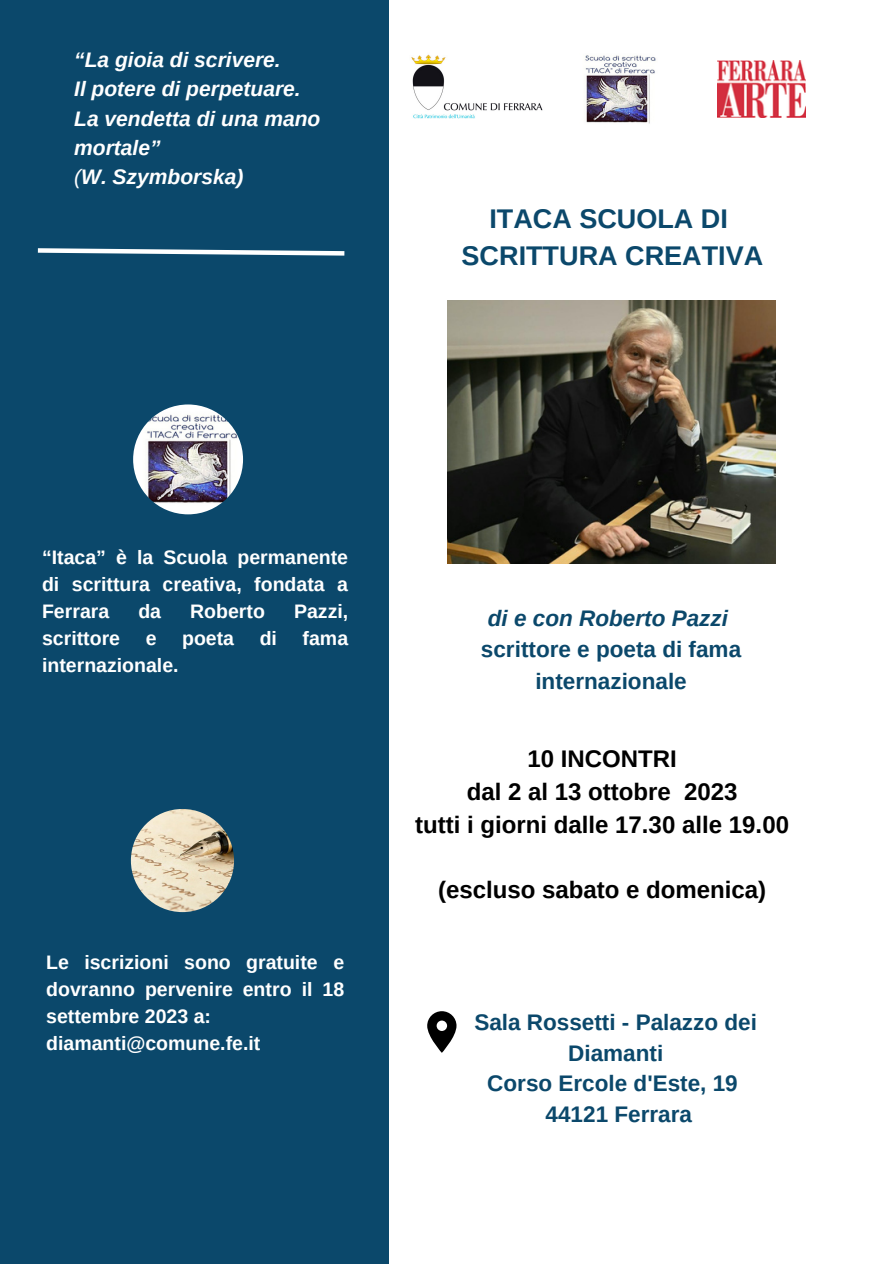
<style>
.page{position:relative;width:894px;height:1264px;background:#fff}
.page>*{position:absolute;margin:0;border:0;box-sizing:border-box;transform-origin:0 0}
.t1{font:700 27px "Arimo";color:#0b486b}
.t2{font:700 24px/32.7px "Arimo";color:#000;text-align:center}
.t3{font:700 22.5px/31.5px "Arimo";color:#0b486b;text-align:center}
.t4{font:italic 700 22.5px "Arimo";color:#0b486b}
.t5{font:italic 700 21px/29.2px "Arimo";color:#fff}
.t6{font:700 19.5px/27px "Arimo";color:#fff;text-align:justify}
.s1{font-weight:400}
</style>
<div class="page">
<div style="left:0;top:0;width:388px;height:1263px;background:#0b486b"></div>
<img style="left:411px;top:54px;width:132px;height:65px">
<img style="left:717px;top:61px;width:88px;height:56px">
<img style="left:585px;top:55px;width:71px;height:69px">
<img style="left:447px;top:301px;width:327px;height:262px">
<svg style="left:427px;top:1011px;width:29px;height:41px"></svg>
<svg style="left:37px;top:248px;width:308px;height:8px"></svg>
<img style="left:133px;top:404px;width:110px;height:110px;border-radius:50%">
<img style="left:131px;top:809px;width:103px;height:103px;border-radius:50%">
<p class="t5" style="left:74px;top:45px;width:248px">“La gioia di scrivere.<br>Il potere di perpetuare.<br>La vendetta di una mano mortale”<br><span class="s1">(</span>W. Szymborska)</p>
<p class="t1" style="left:489px;top:204px;width:240px">ITACA SCUOLA DI</p>
<p class="t1" style="left:461px;top:241px;width:303px">SCRITTURA CREATIVA</p>
<p class="t6" style="left:42px;top:543px;width:307px">“Itaca” è la Scuola permanente di scrittura creativa, fondata a Ferrara</p>
<p class="t6" style="left:138px;top:597px;width:24px">da</p>
<p class="t6" style="left:190px;top:597px;width:76px">Roberto</p>
<p class="t6" style="left:294px;top:597px;width:56px">Pazzi,</p>
<p class="t6" style="left:42px;top:624px;width:80px">scrittore</p>
<p class="t6" style="left:146px;top:624px;width:12px">e</p>
<p class="t6" style="left:182px;top:624px;width:53px">poeta</p>
<p class="t6" style="left:260px;top:624px;width:19px">di</p>
<p class="t6" style="left:302px;top:624px;width:47px">fama</p>
<p class="t6" style="left:42px;top:651px;width:138px">internazionale.</p>
<p class="t6" style="left:46px;top:948px;width:299px;text-align:left">Le iscrizioni sono gratuite e dovranno pervenire entro il 18 settembre 2023 a: diamanti@comune.fe.it</p>
<p class="t4" style="left:487px;top:605px;width:241px">di e con Roberto Pazzi</p>
<p class="t3" style="left:481px;top:633px;width:262px">scrittore e poeta di fama internazionale</p>
<p class="t2" style="left:415px;top:742px;width:375px">10 INCONTRI<br>dal 2 al 13 ottobre 2023<br>tutti i giorni dalle 17.30 alle 19.00</p>
<p class="t2" style="left:438px;top:873px;width:330px">(escluso sabato e domenica)</p>
<p class="t3" style="left:474px;top:1007px;width:284px;line-height:30.5px">Sala Rossetti - Palazzo dei<br>Diamanti</p>
<p class="t3" style="left:487px;top:1067px;width:252px">Corso Ercole d'Este, 19</p>
<p class="t3" style="left:545px;top:1097px;width:148px">44121 Ferrara</p>
</div>
